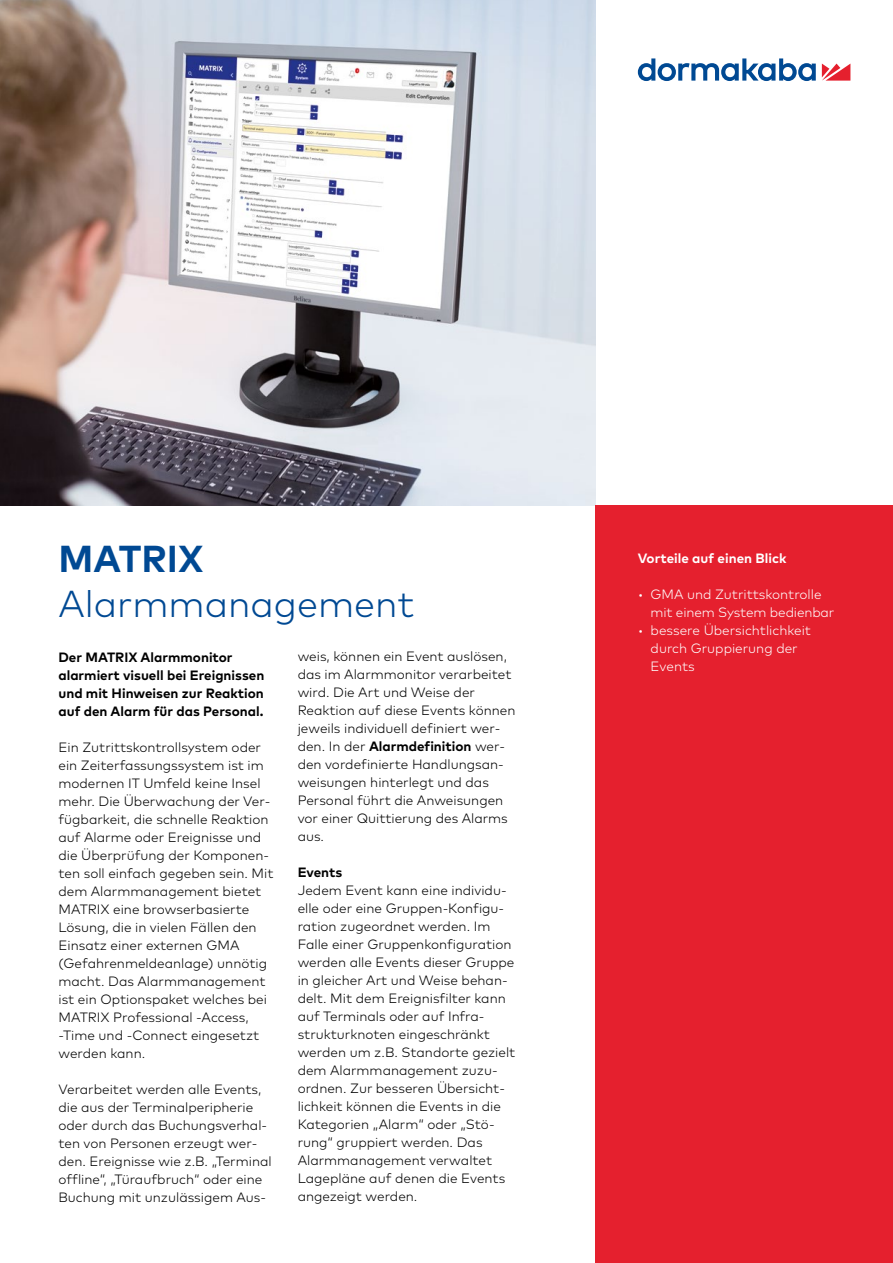
<style>
.page{position:relative;width:893px;height:1263px;background:#fff}
.page>*{position:absolute;margin:0;border:0;box-sizing:border-box;transform-origin:0 0}
.t1{font:300 37.5px "Mark Pro";color:#004993}
.t2{font:700 37.5px "Mark Pro";color:#004993}
.t3{font:300 13.5px/18px "Mark Pro";color:#000}
.t4{font:700 13.5px/18px "Mark Pro";color:#000}
.t5{font:300 13.5px/18px "Mark Pro";color:#fff}
.t6{font:700 13.5px "Mark Pro";color:#fff}
.s1{font-weight:700}
</style>
<div class="page">
<img style="left:0;top:0;width:595px;height:505px">
<svg style="left:822px;top:64px;width:28px;height:17px"></svg>
<svg style="left:638px;top:58px;width:178px;height:23px"></svg>
<div style="left:595px;top:505px;width:298px;height:758px;background:#e5202e"></div>
<h1 class="t2" style="left:58px;top:530px;width:146px">MATRIX</h1>
<h1 class="t1" style="left:58px;top:575px;width:357px">Alarmmanagement</h1>
<p class="t4" style="left:58px;top:647px;width:207px">Der MATRIX Alarmmonitor alarmiert visuell bei Ereignissen und mit Hinweisen zur Reaktion auf den Alarm für das Personal.</p>
<p class="t3" style="left:58px;top:737px;width:216px">Ein Zutrittskontrollsystem oder ein Zeiterfassungssystem ist im modernen IT Umfeld keine Insel mehr. Die Überwachung der Ver&shy;fügbarkeit, die schnelle Reaktion auf Alarme oder Ereignisse und die Überprüfung der Komponen&shy;ten soll einfach gegeben sein. Mit dem Alarmmanagement bietet<br>MATRIX eine browserbasierte<br>Lösung, die in vielen Fällen den<br>Einsatz einer externen GMA (Gefahrenmeldeanlage) unnötig macht. Das Alarmmanagement ist ein Optionspaket welches bei<br>MATRIX Professional -Access, -Time und -Connect eingesetzt werden kann.</p>
<p class="t3" style="left:58px;top:1079px;width:215px">Verarbeitet werden alle Events, die aus der Terminalperipherie oder durch das Buchungsverhal&shy;ten von Personen erzeugt wer&shy;den. Ereignisse wie z.B. „Terminal offline“, „Türaufbruch“ oder eine<br>Buchung mit unzulässigem Aus-</p>
<p class="t3" style="left:298px;top:647px;width:219px">weis, können ein Event auslösen, das im Alarmmonitor verarbeitet wird. Die Art und Weise der<br>Reaktion auf diese Events können jeweils individuell definiert wer&shy;den. In der <span class="s1">Alarmdefinition</span> wer&shy;den vordefinierte Handlungsan&shy;weisungen hinterlegt und das<br>Personal führt die Anweisungen vor einer Quittierung des Alarms aus.</p>
<p class="t4" style="left:298px;top:862px;width:46px">Events</p>
<p class="t3" style="left:298px;top:880px;width:219px">Jedem Event kann eine individu&shy;elle oder eine Gruppen-Konfigu&shy;ration zugeordnet werden. Im<br>Falle einer Gruppenkonfiguration werden alle Events dieser Gruppe in gleicher Art und Weise behan&shy;delt. Mit dem Ereignisfilter kann auf Terminals oder auf Infra&shy;strukturknoten eingeschränkt werden um z.B. Standorte gezielt dem Alarmmanagement zuzu&shy;ordnen. Zur besseren Übersicht&shy;lichkeit können die Events in die<br>Kategorien „Alarm“ oder „Stö&shy;rung“ gruppiert werden. Das<br>Alarmmanagement verwaltet<br>Lagepläne auf denen die Events angezeigt werden.</p>
<p class="t6" style="left:638px;top:547px;width:150px">Vorteile auf einen Blick</p>
<p class="t5" style="left:651px;top:584px;width:185px;text-indent:-13px">• GMA und Zutrittskontrolle mit einem System bedienbar</p>
<p class="t5" style="left:651px;top:620px;width:162px;text-indent:-13px">• bessere Übersichtlichkeit durch Gruppierung der<br>Events</p>
</div>
